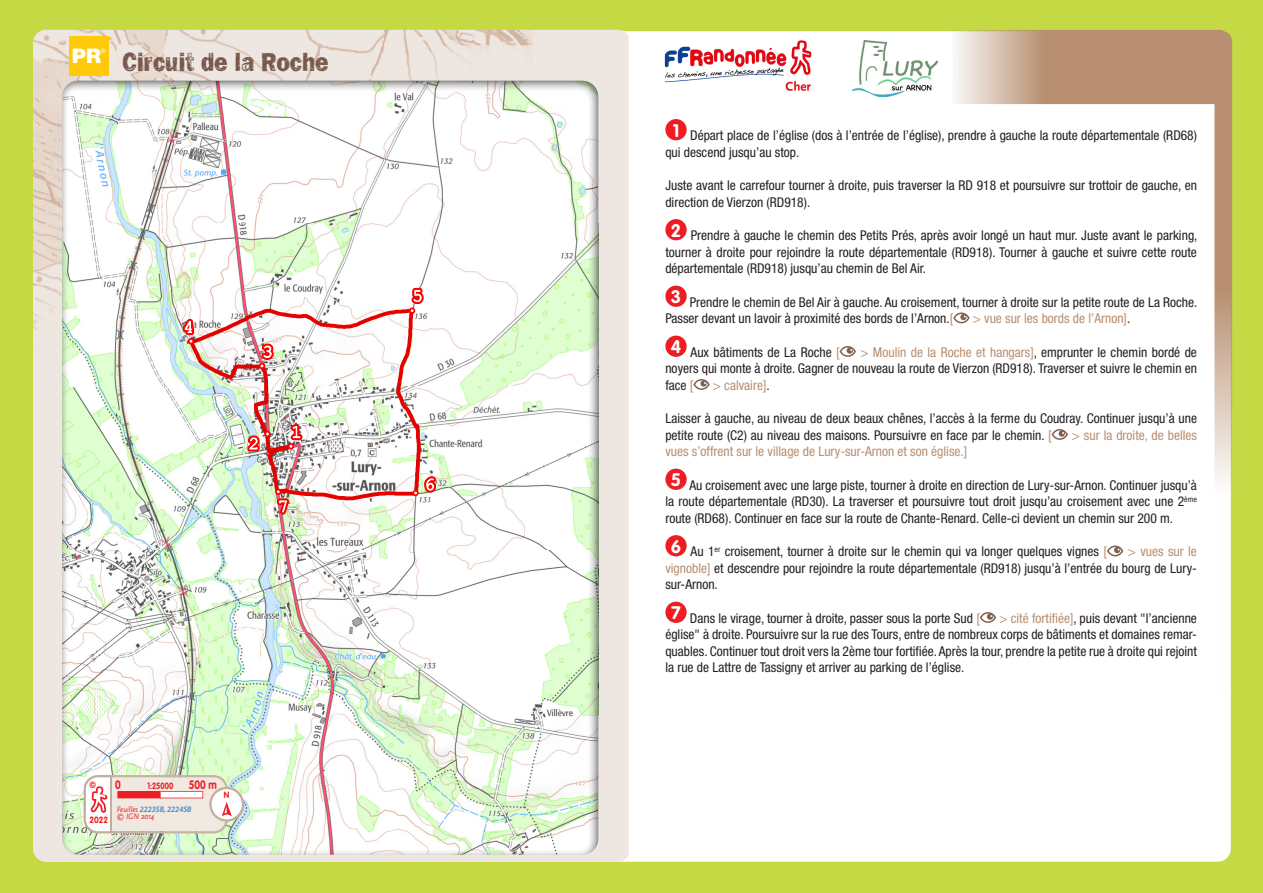
<style>
.page{position:relative;width:1263px;height:893px;background:#fff}
.page>*{position:absolute;margin:0;border:0;box-sizing:border-box;transform-origin:0 0}
.t1{font:27px "Frankie OTF";color:#78594e;scale:.83 1}
.t2{font:900 20.1px "Helvetica Neue LT Std";color:#fff}
.t3{font:condensed 13.5px/16.5px "Helvetica Neue LT Std";color:#231f20;text-align:justify}
.t4{font:condensed 13.5px "Helvetica Neue LT Std";color:#b88f71}
.t5{font:700 12px "VAG Rounded Std";color:#ee1d23;scale:.82 1}
.t6{font:700 9px "VAG Rounded Std";color:#ee1d23;scale:.82 1}
.t7{font:700 9px "VAG Rounded Std";color:#ee1d23;scale:.9 1}
.t8{font:italic 700 8.25px "Myriad Pro";color:#5a91c6;scale:.9 1}
.t9{font:italic 8.25px "Scala Sans";color:#ee1d23;scale:.9 1}
.t10{font:6.15px "Helvetica Neue LT Std";color:#fff}
.s1{font-family:"Scala Sans";font-weight:400;color:#ee1d23}
.s2{color:#b88f71}
.s3{color:#231f20}
</style>
<div class="page">
<div style="left:0;top:0;width:631px;height:893px;background:#c4d944"></div>
<div style="left:631px;top:0;width:632px;height:893px;background:#c4d944"></div>
<div style="left:632px;top:31px;width:599px;height:831px;background:#fff"></div>
<img style="left:33px;top:30px;width:596px;height:832px">
<div style="left:665px;top:119px;width:22px;height:21px;background:#ee1d23;border-radius:50%"></div>
<div style="left:665px;top:219px;width:22px;height:21px;background:#ee1d23;border-radius:50%"></div>
<div style="left:665px;top:286px;width:22px;height:21px;background:#ee1d23;border-radius:50%"></div>
<div style="left:665px;top:336px;width:22px;height:21px;background:#ee1d23;border-radius:50%"></div>
<svg style="left:693px;top:379px;width:17px;height:11px"></svg>
<div style="left:665px;top:469px;width:22px;height:21px;background:#ee1d23;border-radius:50%"></div>
<div style="left:665px;top:535px;width:22px;height:21px;background:#ee1d23;border-radius:50%"></div>
<div style="left:665px;top:602px;width:22px;height:21px;background:#ee1d23;border-radius:50%"></div>
<div style="left:69px;top:36px;width:39px;height:39px;background:#feca0a"></div>
<div style="left:62px;top:80px;width:537px;height:775px;background:#231f20;opacity:.75"></div>
<svg style="left:84px;top:775px;width:160px;height:58px"></svg>
<svg style="left:653px;top:40px;width:170px;height:57px"></svg>
<img style="left:665px;top:40px;width:146px;height:57px">
<svg style="left:838px;top:30px;width:394px;height:667px"></svg>
<img style="left:853px;top:40px;width:85px;height:57px">
<h2 class="t2" style="left:72px;top:44px;width:31px">PR</h2>
<p class="t10" style="left:101px;top:47px;width:6px">®</p>
<h1 class="t1" style="left:122px;top:46px;width:250px">Circuit de la Roche</h1>
<p class="t7" style="left:89px;top:779px;width:9px">©</p>
<p class="t5" style="left:115px;top:777px;width:8px">0</p>
<p class="t6" style="left:147px;top:780px;width:33px">1:25000</p>
<p class="t5" style="left:189px;top:777px;width:36px">500 m</p>
<p class="t7" style="left:224px;top:790px;width:8px">N</p>
<p class="t7" style="left:90px;top:815px;width:22px">2022</p>
<p class="t8" style="left:117px;top:804px;width:85px"><span class="s1">Feuilles</span> 2223SB, 2224SB</p>
<p class="t9" style="left:117px;top:812px;width:43px">© IGN 2014</p>
<p class="t3" style="left:665px;top:127px;width:533px;text-indent:7px"><sup>1</sup> Départ place de l’église (dos à l’entrée de l’église), prendre à gauche la route départementale (RD68) qui descend jusqu’au stop.</p>
<p class="t3" style="left:665px;top:177px;width:533px">Juste avant le carrefour tourner à droite, puis traverser la RD 918 et poursuivre sur trottoir de gauche, en direction de Vierzon (RD918).</p>
<p class="t3" style="left:665px;top:227px;width:534px;text-indent:5px"><sup>2</sup> Prendre à gauche le chemin des Petits Prés, après avoir longé un haut mur. Juste avant le parking, tourner à droite pour rejoindre la route départementale (RD918). Tourner à gauche et suivre cette route départementale (RD918) jusqu’au chemin de Bel Air.</p>
<p class="t3" style="left:665px;top:294px;width:533px;text-indent:5px"><sup>3</sup> Prendre le chemin de Bel Air à gauche. Au croisement, tourner à droite sur la petite route de La Roche.<br>Passer devant un lavoir à proximité des bords de l’Arnon.<span class="s2">[</span></p>
<p class="t4" style="left:973px;top:311px;width:159px">&gt; vue sur les bords de l’Arnon]<span class="s3">.</span></p>
<p class="t3" style="left:671px;top:344px;width:170px"><sup>4</sup> Aux bâtiments de La Roche <span class="s2">[</span></p>
<p class="t3" style="left:665px;top:344px;width:533px;text-indent:195px"><span class="s2">&gt; Moulin de la Roche et hangars]</span>, emprunter le chemin bordé de noyers qui monte à droite. Gagner de nouveau la route de Vierzon (RD918). Traverser et suivre le chemin en face <span class="s2">[</span></p>
<p class="t4" style="left:713px;top:377px;width:58px">&gt; calvaire]<span class="s3">.</span></p>
<p class="t3" style="left:665px;top:410px;width:533px">Laisser à gauche, au niveau de deux beaux chênes, l’accès à la ferme du Coudray. Continuer jusqu’à une petite route (C2) au niveau des maisons. Poursuivre en face par le chemin. <span class="s2">[</span></p>
<p class="t4" style="left:1072px;top:427px;width:127px">&gt; sur la droite, de belles</p>
<p class="t4" style="left:665px;top:444px;width:303px">vues s’offrent sur le village de Lury-sur-Arnon et son église.]</p>
<p class="t3" style="left:665px;top:477px;width:533px;text-indent:5px"><sup>5</sup> Au croisement avec une large piste, tourner à droite en direction de Lury-sur-Arnon. Continuer jusqu’à la route départementale (RD30). La traverser et poursuivre tout droit jusqu’au croisement avec une 2<sup>ème </sup>route (RD68). Continuer en face sur la route de Chante-Renard. Celle-ci devient un chemin sur 200 m.</p>
<p class="t3" style="left:671px;top:543px;width:438px"><sup>6</sup> Au 1<sup>er</sup> croisement, tourner à droite sur le chemin qui va longer quelques vignes <span class="s2">[</span></p>
<p class="t3" style="left:665px;top:543px;width:533px;text-indent:462px"><span class="s2">&gt; vues sur le vignoble]</span> et descendre pour rejoindre la route départementale (RD918) jusqu’à l’entrée du bourg de Lury&shy;sur-Arnon.</p>
<p class="t3" style="left:671px;top:610px;width:310px"><sup>7</sup> Dans le virage, tourner à droite, passer sous la porte Sud <span class="s2">[</span></p>
<p class="t3" style="left:665px;top:610px;width:533px;text-indent:334px"><span class="s2">&gt; cité fortifiée]</span>, puis devant "l’ancienne église" à droite. Poursuivre sur la rue des Tours, entre de nombreux corps de bâtiments et domaines remar&shy;quables. Continuer tout droit vers la 2ème tour fortifiée. Après la tour, prendre la petite rue à droite qui rejoint la rue de Lattre de Tassigny et arriver au parking de l’église.</p>
</div>
